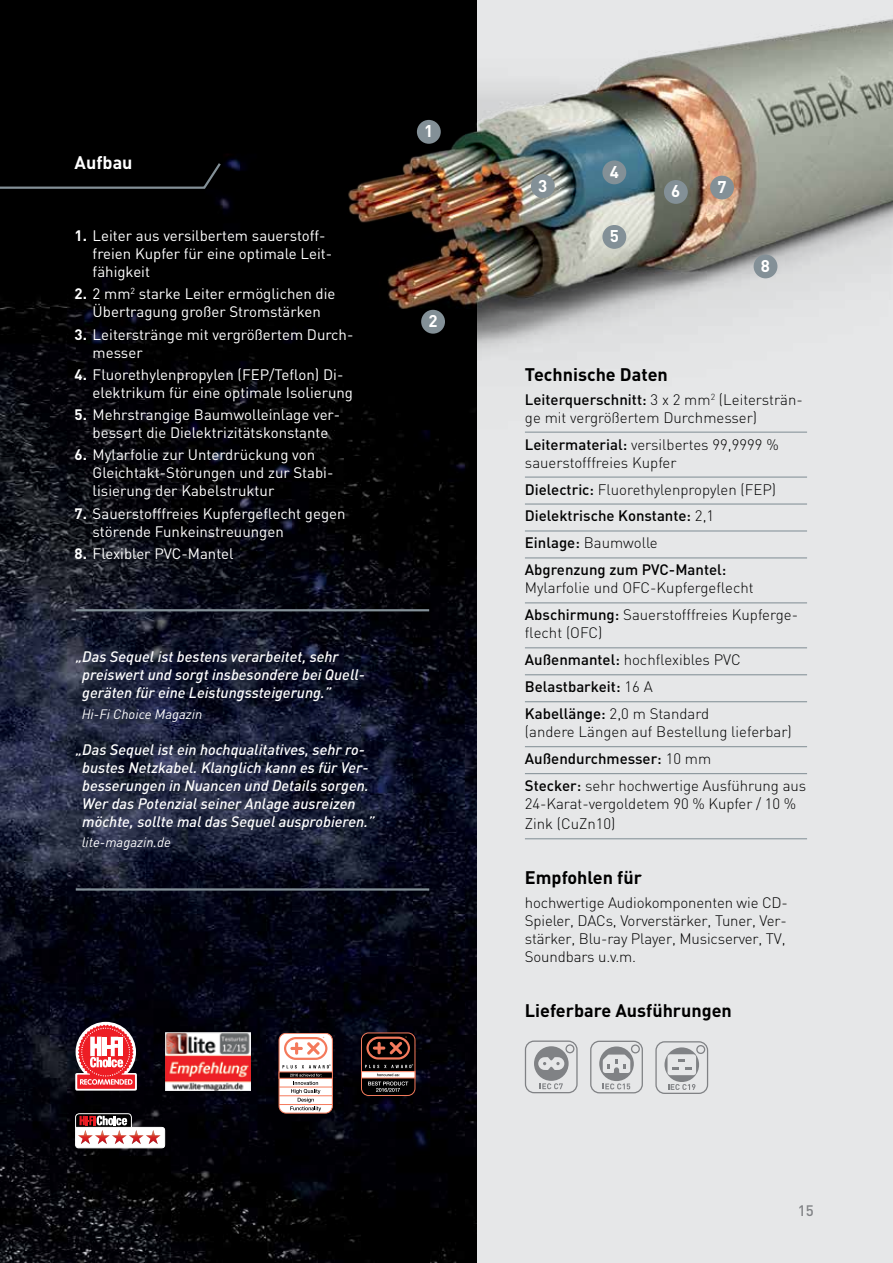
<style>
.page{position:relative;width:893px;height:1263px;background:#fff}
.page>*{position:absolute;margin:0;border:0;box-sizing:border-box;transform-origin:0 0}
.t1{font:700 18px "DIN";color:#000}
.t2{font:700 18px "DIN";color:#fff}
.t3{font:700 16.8px "DIN";color:#fff}
.t4{font:300 15px/27px "DIN";letter-spacing:-.005em;color:#000}
.t5{font:15px/18px "DIN";color:#fff}
.t6{font:italic 500 15px/18px "DIN";color:#fff}
.t7{font:500 15px/27px "DIN";color:#000}
.t8{font:500 15px "DIN";color:#808285}
.t9{font:italic 13.5px "DIN";color:#fff}
.s1{font-weight:700}
.s2{font-weight:500}
.s3{font-weight:300}
</style>
<div class="page">
<img style="left:0;top:486px;width:477px;height:777px">
<div style="left:477px;top:0;width:416px;height:1263px;background:#e6e7e8"></div>
<img style="left:0;top:0;width:893px;height:486px">
<svg style="left:0;top:161px;width:223px;height:29px;background:#0a0b0c"></svg>
<hr style="left:525px;top:432px;width:282px;height:1px;background:#839097">
<hr style="left:525px;top:477px;width:282px;height:1px;background:#839097">
<hr style="left:525px;top:503px;width:282px;height:2px;background:#839097">
<hr style="left:525px;top:530px;width:282px;height:1px;background:#839097">
<hr style="left:525px;top:557px;width:282px;height:1px;background:#839097">
<hr style="left:525px;top:602px;width:282px;height:1px;background:#839097">
<hr style="left:525px;top:647px;width:282px;height:1px;background:#839097">
<hr style="left:525px;top:674px;width:282px;height:1px;background:#839097">
<hr style="left:525px;top:701px;width:282px;height:1px;background:#839097">
<hr style="left:525px;top:746px;width:282px;height:1px;background:#839097">
<hr style="left:525px;top:773px;width:282px;height:1px;background:#839097">
<hr style="left:525px;top:838px;width:282px;height:1px;background:#839097">
<div style="left:417px;top:120px;width:24px;height:24px;background:#839097;border-radius:50%"></div>
<div style="left:421px;top:310px;width:24px;height:24px;background:#839097;border-radius:50%"></div>
<div style="left:531px;top:174px;width:24px;height:24px;background:#839097;border-radius:50%"></div>
<div style="left:602px;top:225px;width:24px;height:24px;background:#839097;border-radius:50%"></div>
<div style="left:664px;top:180px;width:24px;height:24px;background:#839097;border-radius:50%"></div>
<div style="left:710px;top:176px;width:24px;height:23px;background:#839097;border-radius:50%"></div>
<div style="left:754px;top:254px;width:23px;height:24px;background:#839097;border-radius:50%"></div>
<div style="left:602px;top:160px;width:24px;height:24px;background:#839097;border-radius:50%"></div>
<hr style="left:76px;top:609px;width:353px;height:2px;background:#839097">
<hr style="left:76px;top:888px;width:353px;height:3px;background:#839097">
<div style="left:64px;top:1106px;width:112px;height:56px;background:#000"></div>
<svg style="left:75px;top:1113px;width:90px;height:35px"></svg>
<img style="left:78px;top:1130px;width:83px;height:14px">
<div style="left:62px;top:1013px;width:88px;height:95px;background:#000;opacity:.4"></div>
<svg style="left:75px;top:1022px;width:62px;height:68px"></svg>
<div style="left:153px;top:1024px;width:109px;height:81px;background:#000;opacity:.4"></div>
<img style="left:165px;top:1033px;width:86px;height:57px">
<div style="left:262px;top:1021px;width:88px;height:114px;background:#000;opacity:.4"></div>
<svg style="left:279px;top:1033px;width:53px;height:80px"></svg>
<div style="left:279px;top:1033px;width:54px;height:80px;border:1px solid #f47a5c;border-radius:7px"></div>
<svg style="left:283px;top:1037px;width:48px;height:31px"></svg>
<hr style="left:279px;top:1087px;width:53px;height:1px;background:#f47a5c">
<hr style="left:279px;top:1095px;width:53px;height:1px;background:#f47a5c">
<svg style="left:279px;top:1072px;width:54px;height:6px"></svg>
<hr style="left:279px;top:1104px;width:53px;height:1px;background:#f47a5c">
<svg style="left:290px;top:1074px;width:32px;height:37px"></svg>
<div style="left:348px;top:1023px;width:80px;height:89px;background:#000;opacity:.4"></div>
<div style="left:361px;top:1033px;width:54px;height:62px;background:#000;border-radius:7px"></div>
<div style="left:361px;top:1033px;width:54px;height:63px;border:1px solid #f47a5c;border-radius:7px"></div>
<div style="left:361px;top:1072px;width:54px;height:6px;background:#fff"></div>
<div style="left:361px;top:1071px;width:54px;height:7px;border:1px solid #f47a5c"></div>
<svg style="left:365px;top:1036px;width:48px;height:56px"></svg>
<svg style="left:524px;top:1040px;width:54px;height:54px"></svg>
<svg style="left:590px;top:1040px;width:53px;height:54px"></svg>
<svg style="left:655px;top:1041px;width:53px;height:53px"></svg>
<div style="left:696px;top:1045px;width:9px;height:9px;border:1px solid #808285;border-radius:50%"></div>
<p class="t2" style="left:75px;top:151px;width:59px">Aufbau</p>
<p class="t5" style="left:93px;top:226px;width:241px;text-indent:-18px"><span class="s1">1.</span> Leiter aus versilbertem sauerstoff&shy;freien Kupfer für eine optimale Leit&shy;fähigkeit</p>
<p class="t5" style="left:75px;top:285px;width:262px;text-align:center"><span class="s1">2.</span> 2 mm<sup>2</sup> starke Leiter ermöglichen die<br>Übertragung großer Stromstärken</p>
<p class="t5" style="left:93px;top:325px;width:262px;text-indent:-18px"><span class="s1">3.</span> Leiterstränge mit vergrößertem Durch&shy;messer</p>
<p class="t5" style="left:93px;top:365px;width:262px;text-indent:-18px"><span class="s1">4.</span> Fluorethylenpropylen (FEP/Teflon) Di&shy;elektrikum für eine optimale Isolierung</p>
<p class="t5" style="left:75px;top:405px;width:267px;text-align:center"><span class="s1">5.</span> Mehrstrangige Baumwolleinlage ver&shy;bessert die Dielektrizitätskonstante</p>
<p class="t5" style="left:93px;top:446px;width:242px;text-indent:-18px"><span class="s1">6.</span> Mylarfolie zur Unterdrückung von<br>Gleichtakt-Störungen und zur Stabi&shy;lisierung der Kabelstruktur</p>
<p class="t5" style="left:93px;top:504px;width:254px;text-indent:-18px"><span class="s1">7.</span> Sauerstofffreies Kupfergeflecht gegen störende Funkeinstreuungen</p>
<p class="t5" style="left:75px;top:544px;width:160px"><span class="s1">8.</span> Flexibler PVC-Mantel</p>
<p class="t6" style="left:82px;top:647px;width:284px;text-indent:-7px">„Das Sequel ist bestens verarbeitet, sehr preiswert und sorgt insbesondere bei Quell&shy;geräten für eine Leistungssteigerung.”</p>
<p class="t9" style="left:82px;top:705px;width:122px">Hi-Fi Choice Magazin</p>
<p class="t6" style="left:82px;top:740px;width:294px;text-indent:-7px">„Das Sequel ist ein hochqualitatives, sehr ro&shy;bustes Netzkabel. Klanglich kann es für Ver&shy;besserungen in Nuancen und Details sorgen.<br>Wer das Potenzial seiner Anlage ausreizen möchte, sollte mal das Sequel ausprobieren.”</p>
<p class="t9" style="left:82px;top:834px;width:91px">lite-magazin.de</p>
<p class="t3" style="left:424px;top:120px;width:11px">1</p>
<p class="t3" style="left:428px;top:310px;width:11px">2</p>
<p class="t3" style="left:538px;top:175px;width:11px">3</p>
<p class="t3" style="left:610px;top:161px;width:11px">4</p>
<p class="t3" style="left:610px;top:225px;width:11px">5</p>
<p class="t3" style="left:671px;top:180px;width:11px">6</p>
<p class="t3" style="left:717px;top:176px;width:11px">7</p>
<p class="t3" style="left:761px;top:255px;width:11px">8</p>
<p class="t1" style="left:525px;top:362px;width:144px">Technische Daten</p>
<p class="t4" style="left:525px;top:390px;width:279px;line-height:18px"><span class="s2">Leiterquerschnitt:</span> 3 x 2 mm<sup>2</sup> (Leitersträn&shy;ge mit vergrößertem Durchmesser)</p>
<p class="t4" style="left:525px;top:435px;width:255px;line-height:18px"><span class="s2">Leitermaterial:</span> versilbertes 99,9999 % sauerstofffreies Kupfer</p>
<p class="t7" style="left:525px;top:475px;width:253px">Dielectric: <span class="s3">Fluorethylenpropylen (FEP)<br></span>Dielektrische Konstante: <span class="s3">2,1<br></span>Einlage: <span class="s3">Baumwolle<br></span>Abgrenzung zum PVC-Mantel:</p>
<p class="t4" style="left:525px;top:574px;width:275px">Mylarfolie und OFC-Kupfergeflecht<br><span class="s2">Abschirmung:</span> Sauerstofffreies Kupferge-</p>
<p class="t4" style="left:525px;top:619px;width:217px">flecht (OFC)<br><span class="s2">Außenmantel:</span> hochflexibles PVC<br><span class="s2">Belastbarkeit:</span> 16 A<br><span class="s2">Kabellänge:</span> 2,0 m Standard</p>
<p class="t4" style="left:525px;top:718px;width:283px">(andere Längen auf Bestellung lieferbar)<br><span class="s2">Außendurchmesser:</span> 10 mm<br><span class="s2">Stecker:</span> sehr hochwertige Ausführung aus</p>
<p class="t4" style="left:525px;top:793px;width:273px;line-height:20.2px">24-Karat-vergoldetem 90 % Kupfer / 10 %<br>Zink (CuZn10)</p>
<p class="t1" style="left:525px;top:866px;width:119px">Empfohlen für</p>
<p class="t4" style="left:525px;top:894px;width:265px;line-height:18px">hochwertige Audiokomponenten wie CD-Spieler, DACs, Vorverstärker, Tuner, Ver&shy;stärker, Blu-ray Player, Musicserver, TV, Soundbars u.v.m.</p>
<p class="t1" style="left:525px;top:998px;width:208px">Lieferbare Ausführungen</p>
<p class="t8" style="left:798px;top:1201px;width:17px">15</p>
</div>
